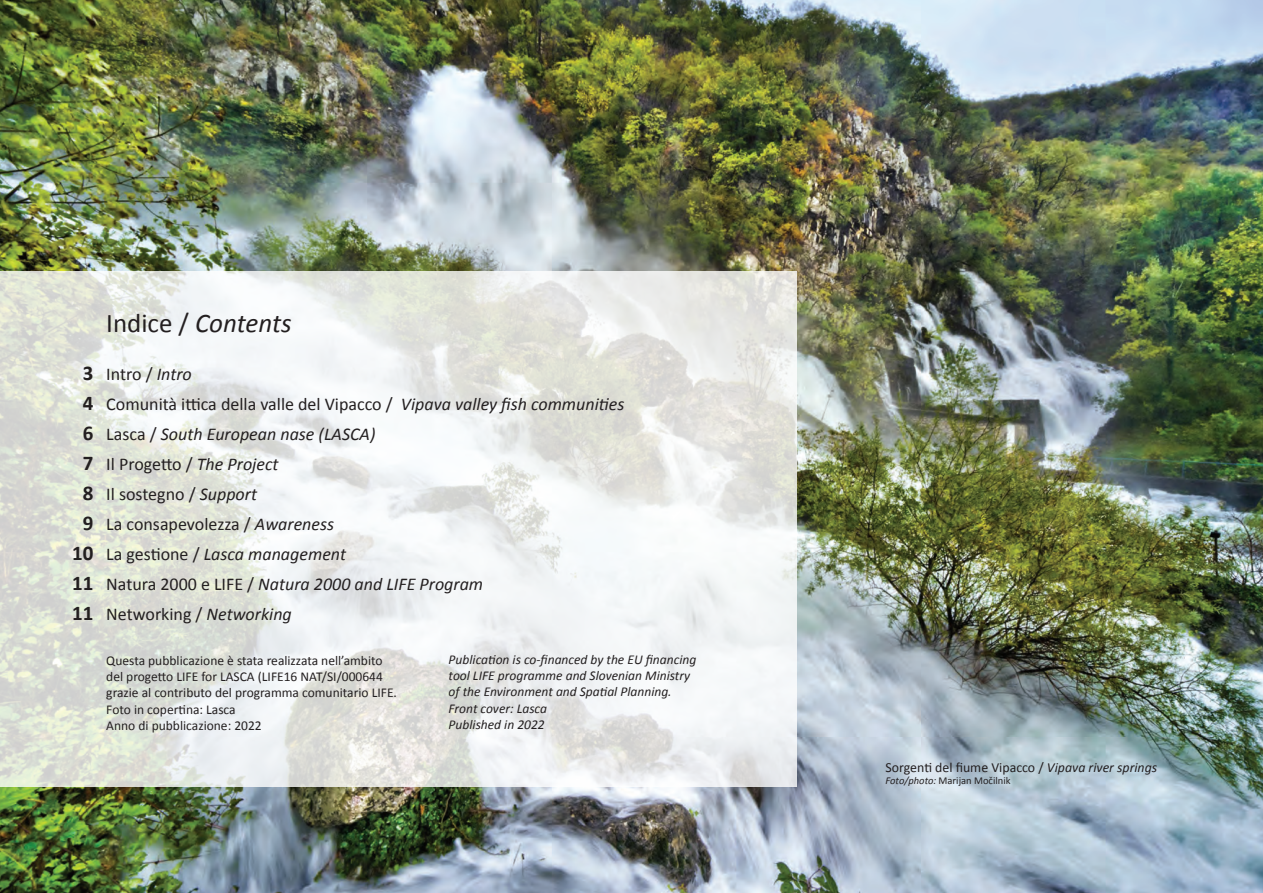
<style>
.page{position:relative;width:1263px;height:893px;background:#fff}
.page>*{position:absolute;margin:0;border:0;box-sizing:border-box;transform-origin:0 0}
.t1{font:italic 27px "Calibri";color:#231f20}
.t2{font:700 21px/30px "Calibri";color:#231f20;text-align:center}
.t3{font:italic 18px/30px "Calibri";color:#231f20}
.t4{font:13.8px "Calibri";color:#231f20}
.t5{font:13.5px/16.2px "Calibri";color:#231f20}
.t6{font:italic 13.5px/16.2px "Calibri";color:#231f20}
.t7{font:10.5px "Calibri";color:#231f20}
.s1{font-style:normal}
.s2{font-style:italic}
</style>
<div class="page">
<img style="left:0;top:0;width:1263px;height:893px">
<svg style="left:0;top:271px;width:796px;height:516px"></svg>
<p class="t2" style="left:72px;top:358px;width:23px">3<br>4<br>6<br>7<br>8<br>9<br>10<br>11<br>11</p>
<h1 class="t1" style="left:106px;top:304px;width:187px"><span class="s1">Indice /</span> Contents</h1>
<p class="t3" style="left:106px;top:358px;width:520px"><span class="s1">Intro /</span> Intro<br><span class="s1">Comunità ittica della valle del Vipacco /</span> Vipava valley fish communities <span class="s1">Lasca /</span> South European nase (LASCA)<br><span class="s1">Il Progetto /</span> The Project<br><span class="s1">Il sostegno /</span> Support<br><span class="s1">La consapevolezza /</span> Awareness<br><span class="s1">La gestione /</span> Lasca management<br><span class="s1">Natura 2000 e LIFE /</span> Natura 2000 and LIFE Program<br><span class="s1">Networking /</span> Networking</p>
<p class="t5" style="left:106px;top:652px;width:292px">Questa pubblicazione è stata realizzata nell’ambito del progetto LIFE for LASCA (LIFE16 NAT/SI/000644 grazie al contributo del programma comunitario LIFE.<br>Foto in copertina: Lasca<br>Anno di pubblicazione: 2022</p>
<p class="t6" style="left:449px;top:651px;width:249px">Publication is co-financed by the EU financing tool LIFE programme and Slovenian Ministry of the Environment and Spatial Planning.<br>Front cover: Lasca<br>Published in 2022</p>
<p class="t4" style="left:885px;top:758px;width:273px">Sorgenti del fiume Vipacco / <span class="s2">Vipava river springs</span></p>
<p class="t7" style="left:885px;top:774px;width:127px"><span class="s2">Foto/photo:</span> Marijan Močilnik</p>
</div>
